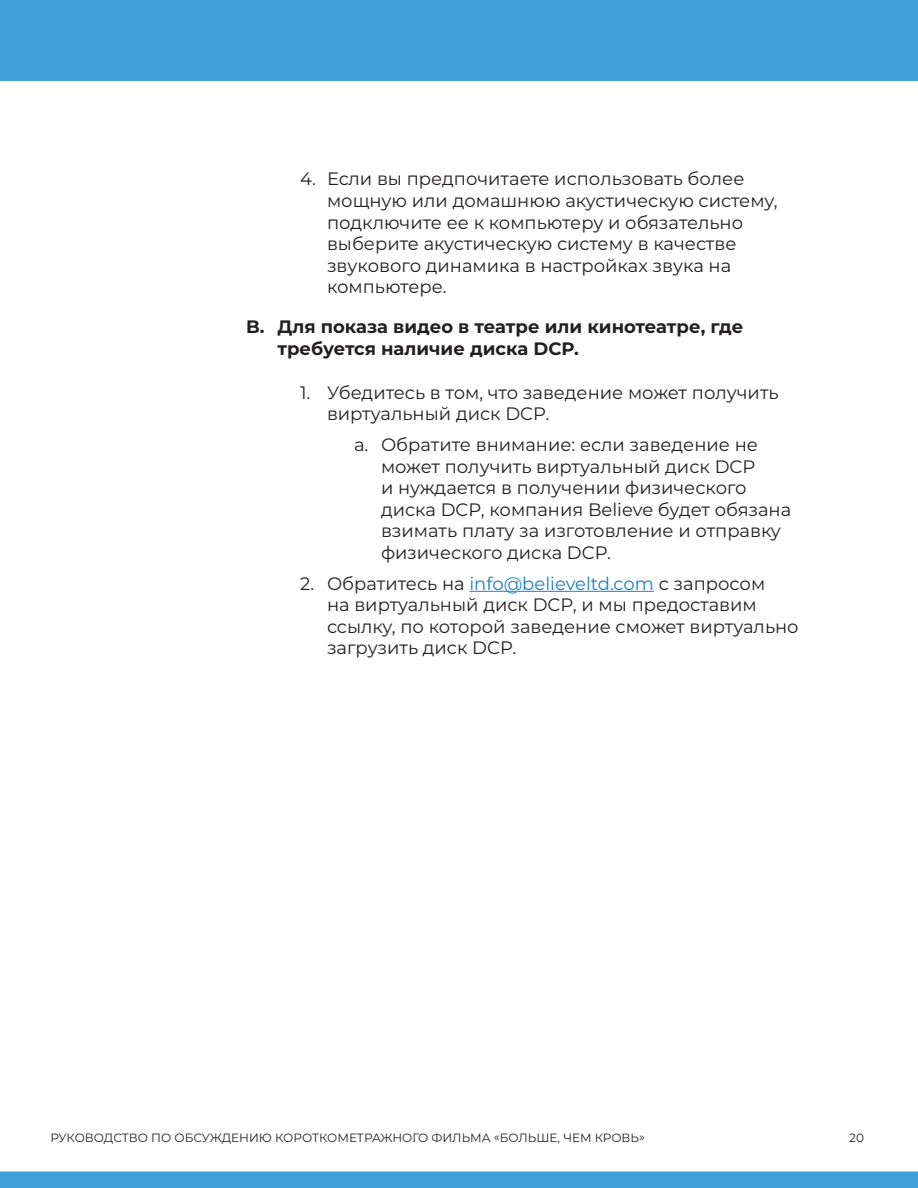
<style>
.page{position:relative;width:918px;height:1188px;background:#fff}
.page>*{position:absolute;margin:0;border:0;box-sizing:border-box;transform-origin:0 0}
.t1{font:18px/21.6px "Montserrat";color:#231f20}
.t2{font:700 18px/21.6px "Montserrat";color:#231f20}
.t3{font:12px "Montserrat";color:#231f20}
.s1{color:#1b81c5}
</style>
<div class="page">
<div style="left:0;top:0;width:918px;height:81px;background:#3f9fd8"></div>
<div style="left:0;top:1172px;width:918px;height:16px;background:#3f9fd8"></div>
<hr style="left:469px;top:591px;width:185px;height:1px;background:#1b81c5">
<p class="t1" style="left:327px;top:168px;width:452px;text-indent:-27px">4. Если вы предпочитаете использовать более мощную или домашнюю акустическую систему, подключите ее к компьютеру и обязательно выберите акустическую систему в качестве звукового динамика в настройках звука на компьютере.</p>
<p class="t2" style="left:278px;top:315px;width:467px;text-indent:-32px">B. Для показа видео в театре или кинотеатре, где требуется наличие диска DCP.</p>
<p class="t1" style="left:327px;top:381px;width:453px;text-indent:-27px">1. Убедитесь в том, что заведение может получить виртуальный диск DCP.</p>
<p class="t1" style="left:381px;top:433px;width:412px;text-indent:-27px">a. Обратите внимание: если заведение не может получить виртуальный диск DCP<br>и нуждается в получении физического диска DCP, компания Believe будет обязана взимать плату за изготовление и отправку физического диска DCP.</p>
<p class="t1" style="left:327px;top:572px;width:473px;text-indent:-27px">2. Обратитесь на <span class="s1">info@believeltd.com</span> с запросом<br>на виртуальный диск DCP, и мы предоставим ссылку, по которой заведение сможет виртуально загрузить диск DCP.</p>
<p class="t3" style="left:50px;top:1130px;width:596px">РУКОВОДСТВО ПО ОБСУЖДЕНИЮ КОРОТКОМЕТРАЖНОГО ФИЛЬМА «БОЛЬШЕ, ЧЕМ КРОВЬ»</p>
<p class="t3" style="left:849px;top:1130px;width:16px">20</p>
</div>
